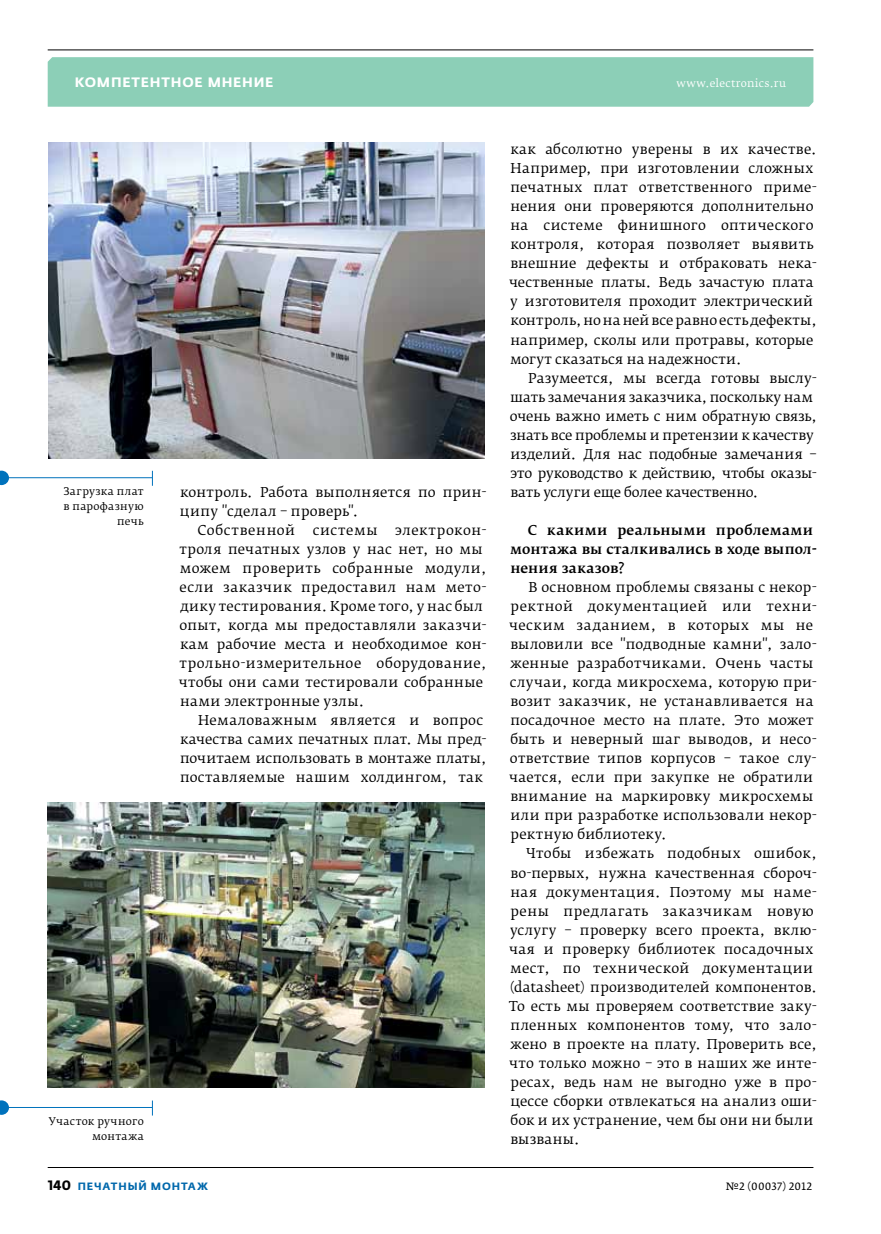
<style>
.page{position:relative;width:881px;height:1234px;background:#fff}
.page>*{position:absolute;margin:0;border:0;box-sizing:border-box;transform-origin:0 0}
.t1{font:13.5px/19px "Fedra Serif B Pro";letter-spacing:.015em;color:#000}
.t2{font:13.5px/19px "Fedra Serif B Pro";letter-spacing:-.005em;color:#000}
.t3{font:500 13.5px/19px "Fedra Serif B Pro";letter-spacing:.02em;color:#000}
.t4{font:700 13.5px "Fedra Sans Alt Pro";letter-spacing:.055em;color:#fff}
.t5{font:13.5px "Fedra Serif B Pro";letter-spacing:.045em;color:#000}
.t6{font:13.5px "Fedra Serif B Pro";letter-spacing:.05em;color:#000}
.t7{font:10.5px/15px "Fedra Serif B Pro";letter-spacing:.025em;color:#000;text-align:right}
.t8{font:10.5px "Fedra Serif B Pro";letter-spacing:.03em;color:#fff}
.t9{font:700 10.5px "Fedra Sans Alt Pro";letter-spacing:.085em;color:#0068ac}
.t10{font:10.5px "Fedra Serif A Pro";letter-spacing:.03em;color:#000}
.s1{font-family:"Fedra Sans Pro";font-size:13.5px;color:#000}
</style>
<div class="page">
<div style="left:48px;top:57px;width:765px;height:50px;background:#8ccfb7"></div>
<hr style="left:48px;top:49px;width:765px;height:1px;background:#000">
<hr style="left:48px;top:1166px;width:765px;height:1px;background:#000">
<img style="left:49px;top:142px;width:435px;height:316px">
<img style="left:48px;top:802px;width:436px;height:285px">
<svg style="left:0;top:1100px;width:9px;height:15px"></svg>
<svg style="left:152px;top:1100px;width:1px;height:15px"></svg>
<hr style="left:7px;top:1106px;width:145px;height:1px;background:#0072bc">
<svg style="left:0;top:470px;width:9px;height:16px"></svg>
<svg style="left:152px;top:470px;width:1px;height:15px"></svg>
<hr style="left:7px;top:477px;width:145px;height:1px;background:#0072bc">
<p class="t4" style="left:75px;top:74px;width:200px">Компетентное мнение</p>
<p class="t8" style="left:676px;top:77px;width:111px">www.electronics.ru</p>
<p class="t7" style="left:63px;top:483px;width:82px">Загрузка плат в парофазную печь</p>
<p class="t7" style="left:49px;top:1113px;width:96px">Участок ручного монтажа</p>
<p class="t1" style="left:180px;top:482px;width:308px">контроль. Работа выполняется по прин-</p>
<p class="t1" style="left:180px;top:501px;width:180px">ципу "сделал – проверь".</p>
<p class="t5" style="left:197px;top:521px;width:99px">Собственной</p>
<p class="t6" style="left:312px;top:521px;width:67px">системы</p>
<p class="t1" style="left:179px;top:520px;width:309px;text-indent:216px">электрокон&shy;троля печатных узлов у нас нет, но мы можем проверить собранные модули, если заказчик предоставил нам мето&shy;дику тестирования. Кроме того, у нас был опыт, когда мы предоставляли заказчи&shy;кам рабочие места и необходимое кон&shy;трольно-измерительное оборудование, чтобы они сами тестировали собранные нами электронные узлы.</p>
<p class="t1" style="left:180px;top:710px;width:308px;text-indent:18px">Немаловажным является и вопрос качества самих печатных плат. Мы пред&shy;почитаем использовать в монтаже платы, поставляемые нашим холдингом, так</p>
<p class="t1" style="left:509px;top:140px;width:309px">как абсолютно уверены в их качестве.<br>Например, при изготовлении сложных печатных плат ответственного приме&shy;нения они проверяются дополнительно на системе финишного оптического контроля, которая позволяет выявить внешние дефекты и отбраковать нека&shy;чественные платы. Ведь зачастую плата у изготовителя проходит электрический контроль, но на ней все равно есть дефекты, например, сколы или протравы, которые могут сказаться на надежности.</p>
<p class="t2" style="left:509px;top:368px;width:308px;text-indent:18px">Разумеется, мы всегда готовы выслу&shy;шать замечания заказчика, поскольку нам очень важно иметь с ним обратную связь, знать все проблемы и претензии к качеству изделий. Для нас подобные замечания – это руководство к действию, чтобы оказы&shy;вать услуги еще более качественно.</p>
<p class="t3" style="left:510px;top:520px;width:308px;text-indent:18px">С какими реальными проблемами монтажа вы сталкивались в ходе выпол&shy;нения заказов?</p>
<p class="t1" style="left:509px;top:577px;width:309px;text-indent:19px">В основном проблемы связаны с некор&shy;ректной документацией или техни&shy;ческим заданием, в которых мы не выловили все "подводные камни", зало&shy;женные разработчиками. Очень часты случаи, когда микросхема, которую при&shy;возит заказчик, не устанавливается на посадочное место на плате. Это может быть и неверный шаг выводов, и несо&shy;ответствие типов корпусов – такое слу&shy;чается, если при закупке не обратили внимание на маркировку микросхемы или при разработке использовали некор&shy;ректную библиотеку.</p>
<p class="t1" style="left:509px;top:844px;width:309px;text-indent:17px">Чтобы избежать подобных ошибок, во-первых, нужна качественная сбороч&shy;ная документация. Поэтому мы наме&shy;рены предлагать заказчикам новую услугу – проверку всего проекта, вклю&shy;чая и проверку библиотек посадочных мест, по технической документации (datasheet) производителей компонентов.<br>То есть мы проверяем соответствие заку&shy;пленных компонентов тому, что зало&shy;жено в проекте на плату. Проверить все, что только можно – это в наших же инте&shy;ресах, ведь нам не выгодно уже в про&shy;цессе сборки отвлекаться на анализ оши&shy;бок и их устранение, чем бы они ни были вызваны.</p>
<p class="t9" style="left:48px;top:1179px;width:162px"><span class="s1">140</span> печатный монтаж</p>
<p class="t10" style="left:725px;top:1179px;width:88px">№2 (00037) 2012</p>
</div>
